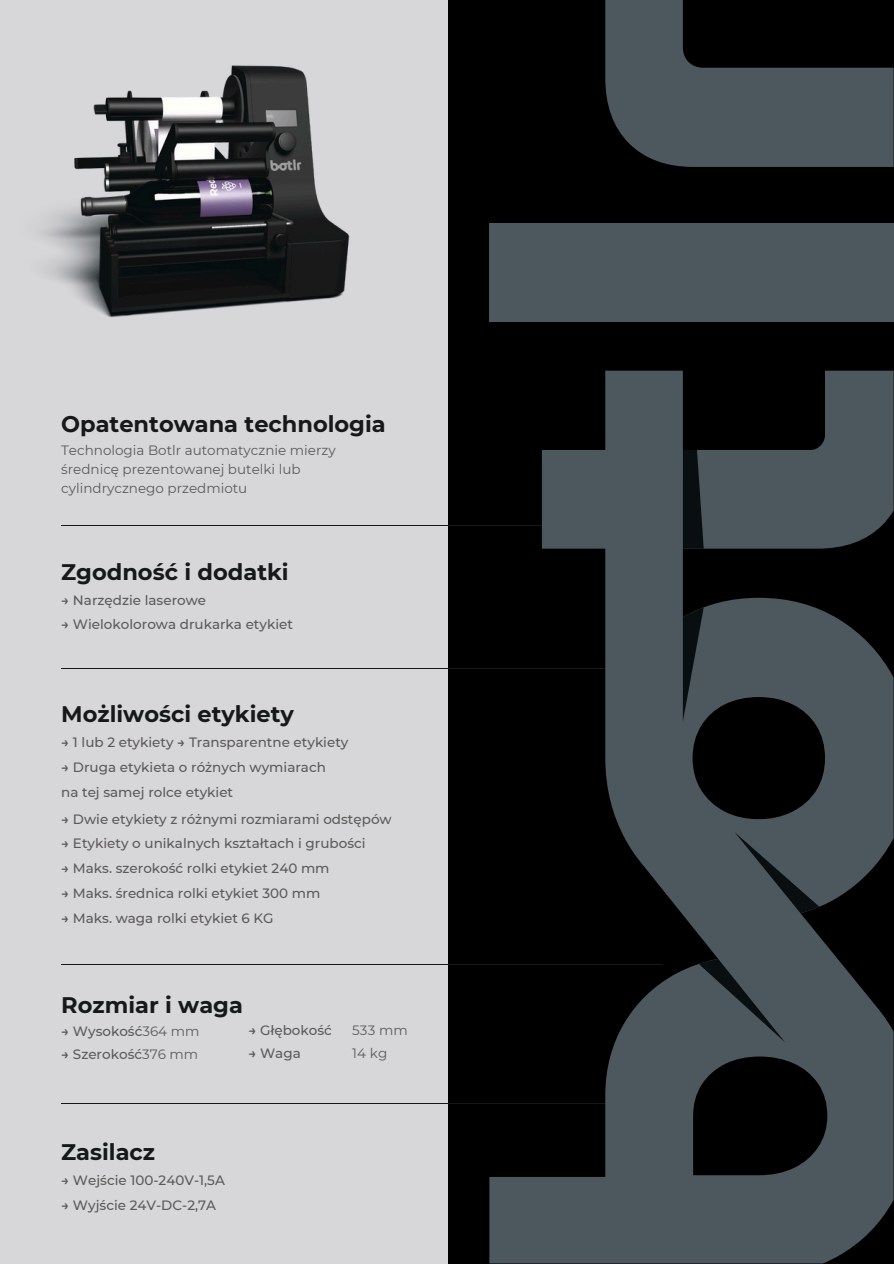
<style>
.page{position:relative;width:894px;height:1264px;background:#fff}
.page>*{position:absolute;margin:0;border:0;box-sizing:border-box;transform-origin:0 0}
.t1{font:700 22.5px "Montserrat";color:#171919}
.t2{font:500 13.5px/24.8px "Montserrat";color:#5c5959}
.t3{font:13.5px/19.2px "Montserrat";color:#5c5959}
.s1{font-weight:600}
.s2{font-weight:400}
</style>
<div class="page">
<div style="left:0;top:0;width:893px;height:1263px;background:#d7d7da"></div>
<img style="left:41px;top:52px;width:408px;height:274px">
<svg style="left:449px;top:0;width:444px;height:1263px;background:#0b0d0e"></svg>
<hr style="left:61px;top:525px;width:601px;height:1px;background:#171919">
<hr style="left:61px;top:668px;width:601px;height:1px;background:#171919">
<hr style="left:61px;top:964px;width:601px;height:1px;background:#171919">
<hr style="left:61px;top:1103px;width:601px;height:1px;background:#171919">
<div style="left:489px;top:223px;width:404px;height:98px;background:#4c575e"></div>
<svg style="left:605px;top:47px;width:98px;height:120px;background:#3f494f"></svg>
<svg style="left:489px;top:370px;width:404px;height:893px;background:#272d31"></svg>
<svg style="left:682px;top:450px;width:21px;height:98px;background:#141b1d"></svg>
<svg style="left:682px;top:607px;width:21px;height:114px;background:#2a3236"></svg>
<svg style="left:734px;top:832px;width:85px;height:81px;background:#414c52"></svg>
<svg style="left:698px;top:958px;width:87px;height:84px;background:#424c52"></svg>
<h2 class="t1" style="left:61px;top:410px;width:326px">Opatentowana technologia</h2>
<h2 class="t3" style="left:61px;top:440px;width:276px">Technologia Botlr automatycznie mierzy średnicę prezentowanej butelki lub cylindrycznego przedmiotu</h2>
<p class="t1" style="left:61px;top:558px;width:229px">Zgodność i dodatki</p>
<p class="t2" style="left:61px;top:587px;width:146px"><span class="s1">→</span> Narzędzie laserowe</p>
<p class="t2" style="left:61px;top:612px;width:233px"><span class="s1">→</span> Wielokolorowa drukarka etykiet</p>
<h2 class="t1" style="left:61px;top:700px;width:234px">Możliwości etykiety</h2>
<h2 class="t2" style="left:61px;top:729px;width:289px"><span class="s1">→</span> 1 lub 2 etykiety <span class="s1">→</span> Transparentne etykiety</h2>
<h2 class="t2" style="left:61px;top:754px;width:266px"><span class="s1">→</span> Druga etykieta o różnych wymiarach na tej samej rolce etykiet</h2>
<h2 class="t2" style="left:61px;top:806px;width:332px"><span class="s1">→</span> Dwie etykiety z różnymi rozmiarami odstępów</h2>
<h2 class="t2" style="left:61px;top:831px;width:306px"><span class="s1">→</span> Etykiety o unikalnych kształtach i grubości</h2>
<h2 class="t2" style="left:61px;top:855px;width:270px"><span class="s1">→</span> Maks. szerokość rolki etykiet 240 mm</h2>
<h2 class="t2" style="left:61px;top:880px;width:261px"><span class="s1">→</span> Maks. średnica rolki etykiet 300 mm</h2>
<h2 class="t2" style="left:61px;top:905px;width:214px"><span class="s1">→</span> Maks. waga rolki etykiet 6 KG</h2>
<p class="t1" style="left:61px;top:990px;width:183px">Rozmiar i waga</p>
<p class="t2" style="left:61px;top:1019px;width:140px"><span class="s1">→</span> Wysokość<span class="s2">364 mm</span></p>
<p class="t2" style="left:61px;top:1041px;width:138px"><span class="s1">→</span> Szerokość<span class="s2">376 mm</span></p>
<h1 class="t2" style="left:248px;top:1017px;width:85px"><span class="s1">→</span> Głębokość</h1>
<h1 class="t2" style="left:248px;top:1040px;width:54px"><span class="s1">→</span> Waga</h1>
<p class="t3" style="left:352px;top:1019px;width:57px;line-height:22.5px">533 mm<br>14 kg</p>
<p class="t1" style="left:61px;top:1138px;width:95px">Zasilacz</p>
<p class="t2" style="left:61px;top:1167px;width:165px"><span class="s1">→</span> Wejście 100-240V-1,5A</p>
<p class="t2" style="left:61px;top:1192px;width:156px"><span class="s1">→</span> Wyjście 24V-DC-2,7A</p>
</div>
